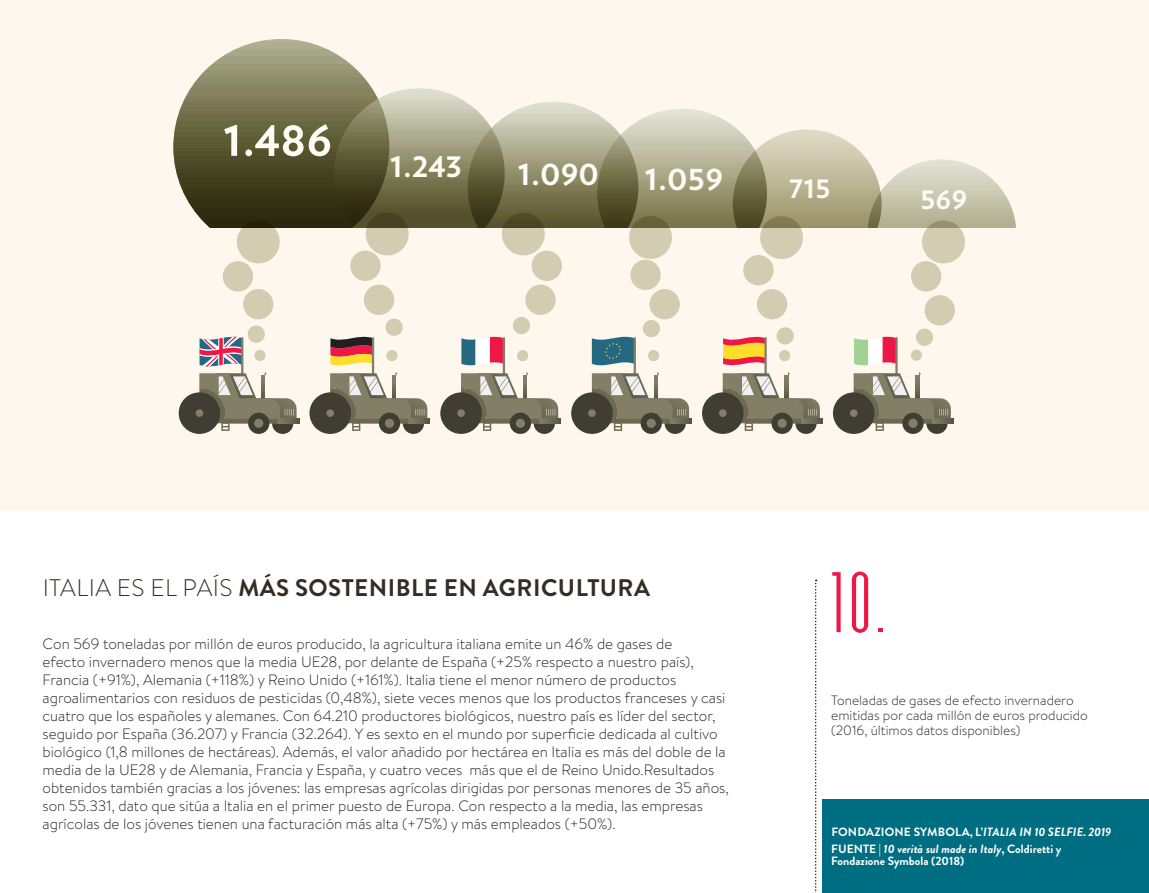
<style>
.page{position:relative;width:1149px;height:893px;background:#fff}
.page>*{position:absolute;margin:0;border:0;box-sizing:border-box;transform-origin:0 0}
.t1{font:condensed 75px "Chrysler";color:#ed1845}
.t2{font:700 51.9px "Verlag";color:#fefaf4}
.t3{font:700 36.3px "Verlag";color:#fefaf4}
.t4{font:700 31.8px "Verlag";color:#fefaf4}
.t5{font:700 24px "Brandon Grotesque";letter-spacing:.02em;color:#352d23}
.t6{font:300 15px/18px "Brandon Text";color:#231f20}
.t7{font:300 13.5px/15px "Brandon Text";color:#231f20}
.t8{font:700 12px/12.8px "Brandon Grotesque";color:#fff}
.t9{font:italic 700 12px "Brandon Grotesque";letter-spacing:.01em;color:#fff}
.s1{font-weight:300}
.s2{font-style:normal}
.s3{font-style:italic}
</style>
<div class="page">
<div style="left:822px;top:799px;width:326px;height:94px;background:#006e82"></div>
<div style="left:0;top:0;width:1148px;height:510px;background:#fef7ee"></div>
<svg style="left:926px;top:413px;width:21px;height:21px"></svg>
<svg style="left:902px;top:413px;width:21px;height:21px"></svg>
<svg style="left:832px;top:392px;width:42px;height:42px"></svg>
<svg style="left:795px;top:413px;width:21px;height:21px"></svg>
<svg style="left:771px;top:413px;width:21px;height:21px"></svg>
<div style="left:701px;top:392px;width:42px;height:42px;background:#403d32;border-radius:50%"></div>
<div style="left:664px;top:413px;width:21px;height:21px;background:#403d32;border-radius:50%"></div>
<div style="left:640px;top:413px;width:21px;height:21px;background:#403d32;border-radius:50%"></div>
<div style="left:571px;top:392px;width:41px;height:42px;background:#403d32;border-radius:50%"></div>
<div style="left:588px;top:409px;width:7px;height:8px;background:#837f66;border-radius:50%"></div>
<hr style="left:502px;top:337px;width:3px;height:37px;background:#837f66">
<div style="left:533px;top:413px;width:21px;height:21px;background:#403d32;border-radius:50%"></div>
<hr style="left:539px;top:419px;width:21px;height:4px;background:#5a5745">
<svg style="left:509px;top:413px;width:22px;height:21px"></svg>
<div style="left:440px;top:392px;width:41px;height:42px;background:#403d32;border-radius:50%"></div>
<div style="left:457px;top:409px;width:8px;height:8px;background:#837f66;border-radius:50%"></div>
<svg style="left:461px;top:372px;width:97px;height:59px"></svg>
<svg style="left:402px;top:413px;width:22px;height:21px"></svg>
<hr style="left:408px;top:419px;width:21px;height:4px;background:#5a5745">
<div style="left:379px;top:413px;width:21px;height:21px;background:#403d32;border-radius:50%"></div>
<div style="left:309px;top:392px;width:42px;height:42px;background:#403d32;border-radius:50%"></div>
<div style="left:326px;top:409px;width:8px;height:8px;background:#837f66;border-radius:50%"></div>
<div style="left:272px;top:413px;width:21px;height:21px;background:#403d32;border-radius:50%"></div>
<hr style="left:278px;top:419px;width:21px;height:4px;background:#5a5745">
<div style="left:248px;top:413px;width:21px;height:21px;background:#403d32;border-radius:50%"></div>
<div style="left:179px;top:392px;width:41px;height:42px;background:#403d32;border-radius:50%"></div>
<div style="left:196px;top:409px;width:7px;height:8px;background:#837f66;border-radius:50%"></div>
<svg style="left:467px;top:102px;width:171px;height:170px;background:#9e9d7f"></svg>
<svg style="left:334px;top:88px;width:170px;height:171px;background:#8e8c6d"></svg>
<svg style="left:173px;top:39px;width:216px;height:216px;background:#656240"></svg>
<div style="left:157px;top:228px;width:867px;height:48px;background:#fef7ee"></div>
<svg style="left:199px;top:326px;width:97px;height:105px"></svg>
<svg style="left:591px;top:109px;width:424px;height:322px"></svg>
<svg style="left:223px;top:220px;width:57px;height:99px"></svg>
<svg style="left:330px;top:212px;width:97px;height:219px"></svg>
<svg style="left:461px;top:212px;width:101px;height:153px"></svg>
<svg style="left:815px;top:580px;width:1px;height:313px"></svg>
<p class="t2" style="left:223px;top:96px;width:240px">1.486 <sub>1.243</sub></p>
<p class="t3" style="left:517px;top:143px;width:83px">1.090</p>
<p class="t3" style="left:644px;top:149px;width:80px">1.059</p>
<p class="t4" style="left:788px;top:162px;width:43px">715</p>
<p class="t4" style="left:919px;top:173px;width:49px">569</p>
<p class="t5" style="left:43px;top:571px;width:608px"><span class="s1">ITALIA ES EL PAÍS</span> MÁS SOSTENIBLE EN AGRICULTURA</p>
<p class="t1" style="left:831px;top:558px;width:58px">10.</p>
<p class="t6" style="left:43px;top:634px;width:687px">Con 569 toneladas por millón de euros producido, la agricultura italiana emite un 46% de gases de<br>efecto invernadero menos que la media UE28, por delante de España (+25% respecto a nuestro país), Francia (+91%), Alemania (+118%) y Reino Unido (+161%). Italia tiene el menor número de productos agroalimentarios con residuos de pesticidas (0,48%), siete veces menos que los productos franceses y casi cuatro que los españoles y alemanes. Con 64.210 productores biológicos, nuestro país es líder del sector, seguido por España (36.207) y Francia (32.264). Y es sexto en el mundo por superficie dedicada al cultivo biológico (1,8 millones de hectáreas). Además, el valor añadido por hectárea en Italia es más del doble de la media de la UE28 y de Alemania, Francia y España, y cuatro veces más que el de Reino Unido.Resultados obtenidos también gracias a los jóvenes: las empresas agrícolas dirigidas por personas menores de 35 años, son 55.331, dato que sitúa a Italia en el primer puesto de Europa. Con respecto a la media, las empresas agrícolas de los jóvenes tienen una facturación más alta (+75%) y más empleados (+50%).</p>
<p class="t7" style="left:831px;top:693px;width:258px">Toneladas de gases de efecto invernadero emitidas por cada millón de euros producido (2016, últimos datos disponibles)</p>
<p class="t9" style="left:831px;top:823px;width:281px"><span class="s2">FONDAZIONE SYMBOLA, L’</span>ITALIA IN 10 SELFIE. 2019</p>
<p class="t8" style="left:831px;top:842px;width:232px">FUENTE | <span class="s3">10 verità sul made in Italy</span>, Coldiretti y<br>Fondazione Symbola (2018)</p>
</div>
